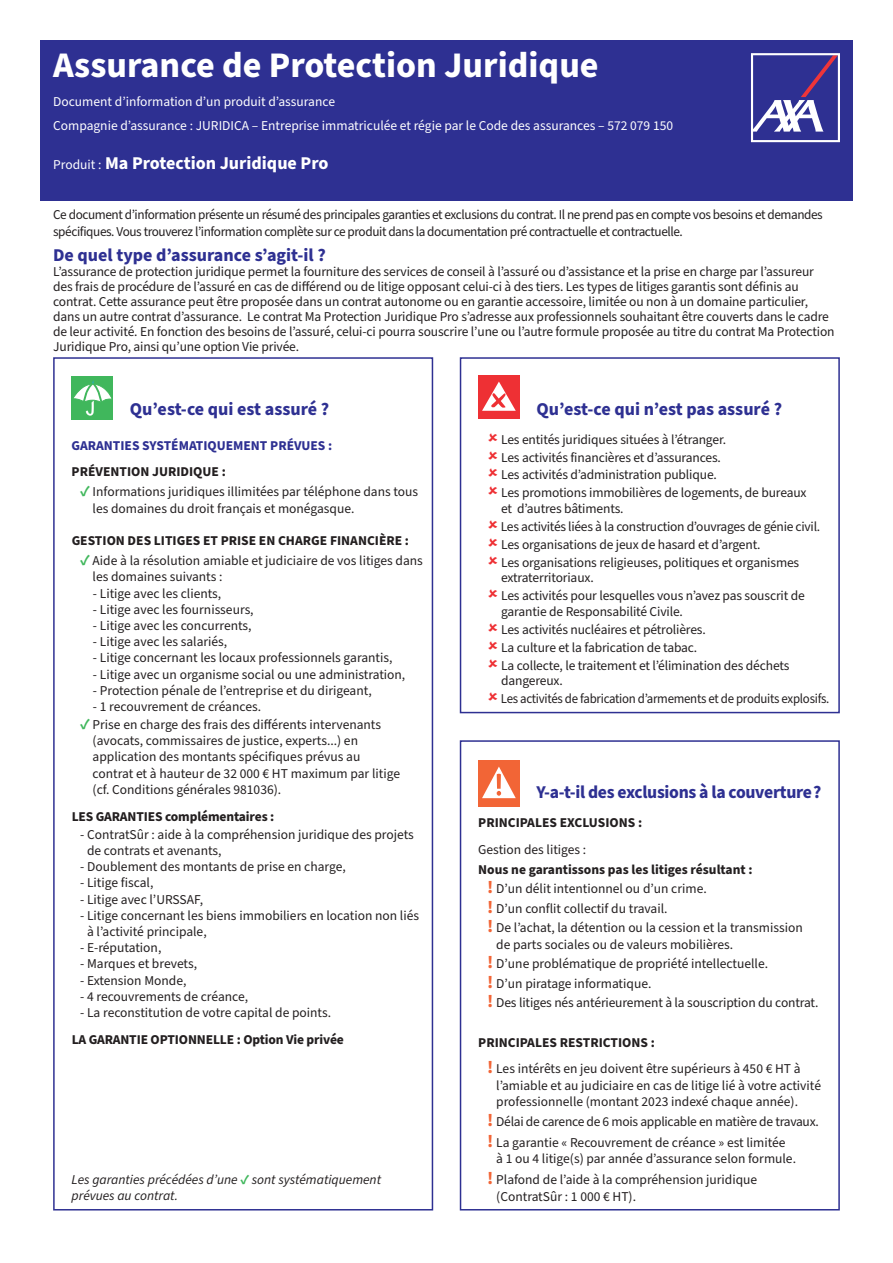
<style>
.page{position:relative;width:893px;height:1263px;background:#fff}
.page>*{position:absolute;margin:0;border:0;box-sizing:border-box;transform-origin:0 0}
.t1{font:700 36px "Source Sans Pro";color:#fff}
.t2{font:700 18px "Source Sans Pro";color:#2e3092}
.t3{font:700 18px "Source Sans Pro";letter-spacing:-.02em;color:#2e3092}
.t4{font:700 18px "Source Sans Pro";color:#fff}
.t5{font:13.5px/17.9px "Source Sans Pro";letter-spacing:-.01em;color:#231f20}
.t6{font:13.5px/16.2px "Source Sans Pro";letter-spacing:-.03em;color:#231f20}
.t7{font:700 13.5px "Source Sans Pro";color:#231f20}
.t8{font:13.5px/24.8px "Source Sans Pro";color:#fff}
.t9{font:italic 13.5px/16.2px "Source Sans Pro";color:#231f20}
.t10{font:700 13.5px "Source Sans Pro";color:#2e3092}
.s1{font-weight:400;font-size:13.5px}
.s2{font-weight:700;font-size:15px;color:#40b75c}
.s3{font-weight:700;font-style:normal;color:#40b75c}
.s4{font-weight:700}
.s5{font-weight:700;font-size:18px;color:#f26536}
</style>
<div class="page">
<div style="left:40px;top:40px;width:813px;height:161px;background:#2e3092"></div>
<svg style="left:751px;top:53px;width:89px;height:89px"></svg>
<div style="left:53px;top:357px;width:380px;height:853px;border:2px solid #2e3092"></div>
<div style="left:460px;top:357px;width:380px;height:356px;border:2px solid #2e3092"></div>
<div style="left:72px;top:377px;width:41px;height:43px;background:#40b75c"></div>
<svg style="left:74px;top:380px;width:38px;height:36px"></svg>
<div style="left:478px;top:376px;width:41px;height:43px;background:#ee3034"></div>
<svg style="left:482px;top:382px;width:34px;height:29px"></svg>
<div style="left:460px;top:740px;width:380px;height:470px;border:2px solid #2e3092"></div>
<div style="left:478px;top:760px;width:41px;height:47px;background:#f26536"></div>
<svg style="left:482px;top:766px;width:34px;height:32px"></svg>
<h1 class="t1" style="left:53px;top:40px;width:547px">Assurance de Protection Juridique</h1>
<p class="t8" style="left:53px;top:89px;width:621px">Document d’information d’un produit d’assurance<br>Compagnie d’assurance : JURIDICA – Entreprise immatriculée et régie par le Code des assurances – 572 079 150</p>
<h2 class="t4" style="left:53px;top:151px;width:277px"><span class="s1">Produit :</span> Ma Protection Juridique Pro</h2>
<p class="t6" style="left:53px;top:207px;width:771px">Ce document d’information présente un résumé des principales garanties et exclusions du contrat. Il ne prend pas en compte vos besoins et demandes spécifiques. Vous trouverez l’information complète sur ce produit dans la documentation pré contractuelle et contractuelle.</p>
<h2 class="t2" style="left:53px;top:243px;width:274px">De quel type d’assurance s’agit-il ?</h2>
<p class="t5" style="left:53px;top:265px;width:783px;line-height:15px">L’assurance de protection juridique permet la fourniture des services de conseil à l’assuré ou d’assistance et la prise en charge par l’assureur des frais de procédure de l’assuré en cas de différend ou de litige opposant celui-ci à des tiers. Les types de litiges garantis sont définis au contrat. Cette assurance peut être proposée dans un contrat autonome ou en garantie accessoire, limitée ou non à un domaine particulier, dans un autre contrat d’assurance. Le contrat Ma Protection Juridique Pro s’adresse aux professionnels souhaitant être couverts dans le cadre de leur activité. En fonction des besoins de l’assuré, celui-ci pourra souscrire l’une ou l’autre formule proposée au titre du contrat Ma Protection Juridique Pro, ainsi qu’une option Vie privée.</p>
<h2 class="t2" style="left:130px;top:397px;width:201px">Qu’est-ce qui est assuré ?</h2>
<p class="t10" style="left:72px;top:436px;width:262px">GARANTIES SYSTÉMATIQUEMENT PRÉVUES :</p>
<p class="t7" style="left:72px;top:463px;width:156px">PRÉVENTION JURIDIQUE :</p>
<p class="t5" style="left:93px;top:484px;width:327px;line-height:16.2px;text-indent:-12px"><span class="s2">✓</span> Informations juridiques illimitées par téléphone dans tous les domaines du droit français et monégasque.</p>
<p class="t7" style="left:72px;top:531px;width:339px">GESTION DES LITIGES ET PRISE EN CHARGE FINANCIÈRE :</p>
<p class="t5" style="left:93px;top:553px;width:332px;line-height:16.2px;text-indent:-12px"><span class="s2">✓</span> Aide à la résolution amiable et judiciaire de vos litiges dans les domaines suivants :</p>
<p class="t5" style="left:93px;top:585px;width:130px">- Litige avec les clients,</p>
<p class="t5" style="left:93px;top:601px;width:162px">- Litige avec les fournisseurs,</p>
<p class="t5" style="left:93px;top:617px;width:160px">- Litige avec les concurrents,</p>
<p class="t5" style="left:93px;top:633px;width:136px">- Litige avec les salariés,</p>
<p class="t5" style="left:93px;top:649px;width:301px">- Litige concernant les locaux professionnels garantis,</p>
<p class="t5" style="left:93px;top:666px;width:314px">- Litige avec un organisme social ou une administration,</p>
<p class="t5" style="left:93px;top:682px;width:280px">- Protection pénale de l’entreprise et du dirigeant,</p>
<p class="t5" style="left:93px;top:698px;width:170px">- 1 recouvrement de créances.</p>
<p class="t5" style="left:93px;top:717px;width:309px;line-height:16.2px;text-indent:-12px"><span class="s2">✓</span> Prise en charge des frais des différents intervenants (avocats, commissaires de justice, experts...) en application des montants spécifiques prévus au contrat et à hauteur de 32 000 € HT maximum par litige (cf. Conditions générales 981036).</p>
<p class="t7" style="left:72px;top:807px;width:204px">LES GARANTIES complémentaires :</p>
<p class="t5" style="left:87px;top:827px;width:328px;line-height:16.2px;text-indent:-7px">- ContratSûr : aide à la compréhension juridique des projets de contrats et avenants,</p>
<p class="t5" style="left:80px;top:858px;width:267px">- Doublement des montants de prise en charge,</p>
<p class="t5" style="left:80px;top:874px;width:75px">- Litige fiscal,</p>
<p class="t5" style="left:80px;top:891px;width:125px">- Litige avec l’URSSAF,</p>
<p class="t5" style="left:87px;top:908px;width:333px;line-height:16.2px;text-indent:-7px">- Litige concernant les biens immobiliers en location non liés à l’activité principale,</p>
<p class="t5" style="left:80px;top:939px;width:83px">- E-réputation,</p>
<p class="t5" style="left:80px;top:955px;width:118px">- Marques et brevets,</p>
<p class="t5" style="left:80px;top:972px;width:108px">- Extension Monde,</p>
<p class="t5" style="left:80px;top:988px;width:169px">- 4 recouvrements de créance,</p>
<p class="t5" style="left:80px;top:1004px;width:252px">- La reconstitution de votre capital de points.</p>
<p class="t7" style="left:72px;top:1030px;width:274px">LA GARANTIE OPTIONNELLE : Option Vie privée</p>
<p class="t9" style="left:72px;top:1172px;width:311px">Les garanties précédées d’une <span class="s3">✓</span> sont systématiquement prévues au contrat.</p>
<h2 class="t2" style="left:536px;top:397px;width:247px">Qu’est-ce qui n’est pas assuré ?</h2>
<p class="t5" style="left:501px;top:431px;width:307px">Les entités juridiques situées à l’étranger.<br>Les activités financières et d’assurances.<br>Les activités d’administration publique.<br>Les promotions immobilières de logements, de bureaux</p>
<p class="t5" style="left:501px;top:500px;width:321px">et d’autres bâtiments.<br>Les activités liées à la construction d’ouvrages de génie civil.<br>Les organisations de jeux de hasard et d’argent.<br>Les organisations religieuses, politiques et organismes</p>
<p class="t5" style="left:501px;top:569px;width:305px">extraterritoriaux.<br>Les activités pour lesquelles vous n’avez pas souscrit de</p>
<p class="t5" style="left:501px;top:603px;width:290px">garantie de Responsabilité Civile.<br>Les activités nucléaires et pétrolières.<br>La culture et la fabrication de tabac.<br>La collecte, le traitement et l’élimination des déchets</p>
<p class="t5" style="left:501px;top:672px;width:330px">dangereux.<br>Les activités de fabrication d’armements et de produits explosifs.</p>
<h2 class="t3" style="left:536px;top:780px;width:286px">Y-a-t-il des exclusions à la couverture ?</h2>
<p class="t7" style="left:478px;top:813px;width:165px">PRINCIPALES EXCLUSIONS :</p>
<p class="t5" style="left:478px;top:841px;width:110px">Gestion des litiges :</p>
<p class="t5" style="left:487px;top:860px;width:317px;line-height:19.6px;text-indent:-9px"><span class="s4">Nous ne garantissons pas les litiges résultant :<br></span><span class="s5">!</span> D’un délit intentionnel ou d’un crime.<br><span class="s5">!</span> D’un conflit collectif du travail.<br><span class="s5">!</span> De l’achat, la détention ou la cession et la transmission</p>
<p class="t5" style="left:487px;top:935px;width:333px;line-height:19.6px;text-indent:9px">de parts sociales ou de valeurs mobilières.<br><span class="s5">!</span> D’une problématique de propriété intellectuelle.<br><span class="s5">!</span> D’un piratage informatique.<br><span class="s5">!</span> Des litiges nés antérieurement à la souscription du contrat.</p>
<p class="t5" style="left:487px;top:1029px;width:315px;line-height:26.8px;text-indent:-9px"><span class="s4">PRINCIPALES RESTRICTIONS :<br></span><span class="s5">!</span> Les intérêts en jeu doivent être supérieurs à 450 € HT à</p>
<p class="t5" style="left:496px;top:1077px;width:326px;line-height:16.2px">l’amiable et au judiciaire en cas de litige lié à votre activité professionnelle (montant 2023 indexé chaque année).</p>
<p class="t5" style="left:487px;top:1112px;width:333px;line-height:20.4px"><span class="s5">!</span> Délai de carence de 6 mois applicable en matière de travaux. <span class="s5">!</span> La garantie « Recouvrement de créance » est limitée</p>
<p class="t5" style="left:487px;top:1149px;width:310px;line-height:20.7px;text-indent:9px">à 1 ou 4 litige(s) par année d’assurance selon formule. <span class="s5">!</span> Plafond de l’aide à la compréhension juridique</p>
<p class="t5" style="left:496px;top:1187px;width:141px">(ContratSûr : 1 000 € HT).</p>
</div>
